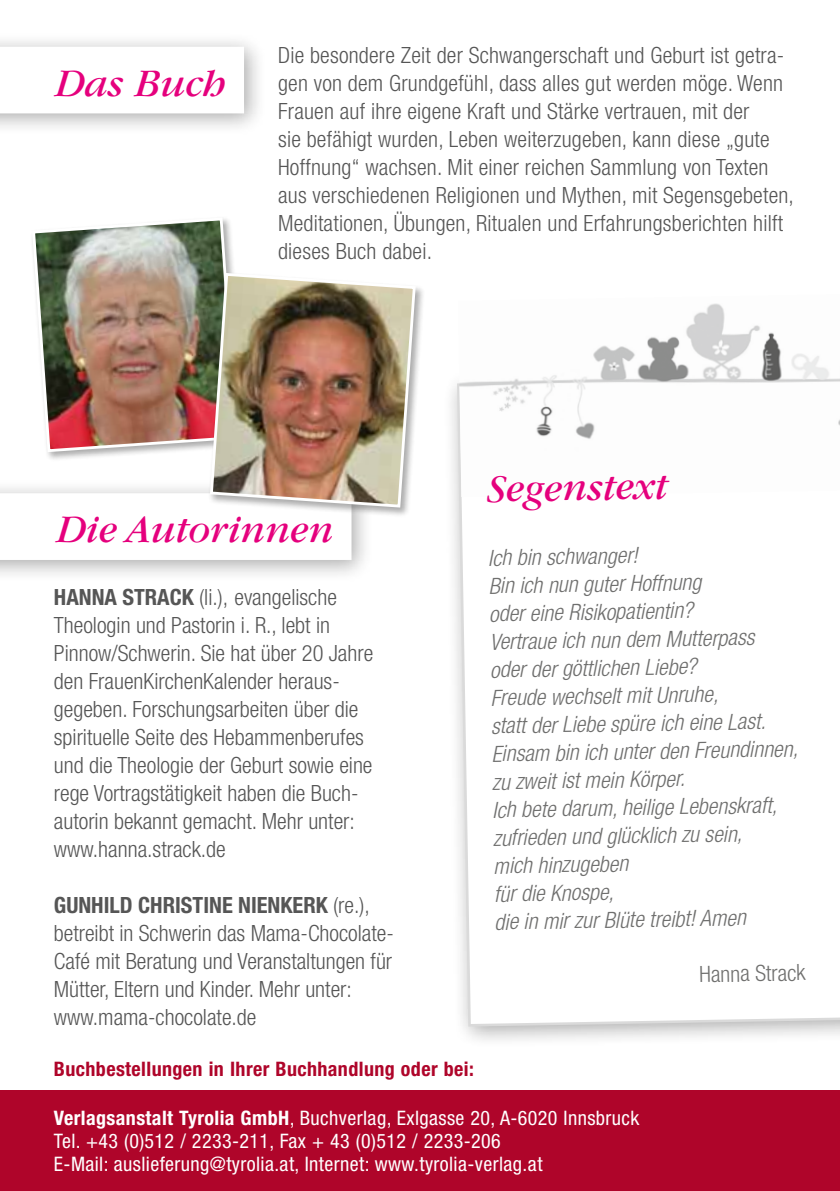
<style>
.page{position:relative;width:840px;height:1191px;background:#fff}
.page>*{position:absolute;margin:0;border:0;box-sizing:border-box;transform-origin:0 0}
.t1{font:italic 40.6px "Garamond";color:#e5007d}
.t2{font:300 condensed 22.4px/28px "Helvetica Neue LT Std";color:#565656}
.t3{font:italic 300 condensed 22.4px/28px "Helvetica Neue LT Std";color:#6f6f6e}
.t4{font:300 condensed 22.4px "Helvetica Neue LT Std";color:#6f6f6e}
.t5{font:condensed 20px/22.8px "Helvetica Neue LT Std";letter-spacing:.02em;color:#fff}
.t6{font:700 condensed 20px "Helvetica Neue LT Std";letter-spacing:.02em;color:#af052a}
.s1{font-weight:700}
</style>
<div class="page">
<div style="left:0;top:1090px;width:839px;height:101px;background:#af052a"></div>
<div style="left:0;top:478px;width:374px;height:105px;background:#000;opacity:.33"></div>
<svg style="left:0;top:493px;width:351px;height:67px"></svg>
<div style="left:0;top:32px;width:266px;height:104px;background:#000;opacity:.33"></div>
<svg style="left:0;top:47px;width:244px;height:66px"></svg>
<div style="left:442px;top:362px;width:397px;height:687px;background:#000;opacity:.33"></div>
<svg style="left:455px;top:375px;width:384px;height:653px"></svg>
<div style="left:30px;top:216px;width:217px;height:246px;background:#000;opacity:.33"></div>
<img style="left:31px;top:216px;width:208px;height:237px">
<div style="left:208px;top:272px;width:217px;height:246px;background:#000;opacity:.33"></div>
<img style="left:208px;top:271px;width:209px;height:238px">
<img style="left:457px;top:303px;width:382px;height:194px">
<h1 class="t1" style="left:55px;top:62px;width:172px">Das Buch</h1>
<p class="t2" style="left:278px;top:41px;width:517px">Die besondere Zeit der Schwangerschaft und Geburt ist getra&shy;gen von dem Grundgefühl, dass alles gut werden möge. Wenn Frauen auf ihre eigene Kraft und Stärke vertrauen, mit der<br>sie befähigt wurden, Leben weiterzugeben, kann diese „gute Hoffnung“ wachsen. Mit einer reichen Sammlung von Texten aus verschiedenen Religionen und Mythen, mit Segensgebeten, Meditationen, Übungen, Ritualen und Erfahrungsberichten hilft dieses Buch dabei.</p>
<h1 class="t1" style="left:56px;top:508px;width:278px">Die Autorinnen</h1>
<p class="t2" style="left:54px;top:583px;width:320px"><span class="s1">HANNA STRACK</span> (li.), evangelische Theologin und Pastorin i. R., lebt in Pinnow/Schwerin. Sie hat über 20 Jahre den FrauenKirchenKalender heraus&shy;gegeben. Forschungsarbeiten über die spirituelle Seite des Hebammenberufes und die Theologie der Geburt sowie eine rege Vortragstätigkeit haben die Buch&shy;autorin bekannt gemacht. Mehr unter: www.hanna.strack.de</p>
<p class="t2" style="left:54px;top:891px;width:341px"><span class="s1">GUNHILD CHRISTINE NIENKERK</span> (re.), betreibt in Schwerin das Mama-Chocolate-Café mit Beratung und Veranstaltungen für Mütter, Eltern und Kinder. Mehr unter: www.mama-chocolate.de</p>
<h1 class="t1" style="left:486px;top:468px;width:182px;rotate:-1deg">Segenstext</h1>
<p class="t3" style="left:487px;top:544px;width:308px;rotate:-1deg">Ich bin schwanger!<br>Bin ich nun guter Hoffnung<br>oder eine Risikopatientin?<br>Vertraue ich nun dem Mutterpass<br>oder der göttlichen Liebe?<br>Freude wechselt mit Unruhe,<br>statt der Liebe spüre ich eine Last.<br>Einsam bin ich unter den Freundinnen, zu zweit ist mein Körper.<br>Ich bete darum, heilige Lebenskraft, zufrieden und glücklich zu sein,<br>mich hinzugeben<br>für die Knospe,<br>die in mir zur Blüte treibt! Amen</p>
<p class="t4" style="left:698px;top:961px;width:108px;rotate:-1deg">Hanna Strack</p>
<p class="t6" style="left:54px;top:1056px;width:421px">Buchbestellungen in Ihrer Buchhandlung oder bei:</p>
<p class="t5" style="left:54px;top:1106px;width:586px"><span class="s1">Verlagsanstalt Tyrolia GmbH</span>, Buchverlag, Exlgasse 20, A-6020 Innsbruck<br>Tel. +43 (0)512 / 2233-211, Fax + 43 (0)512 / 2233-206<br>E-Mail: auslieferung@tyrolia.at, Internet: www.tyrolia-verlag.at</p>
</div>
